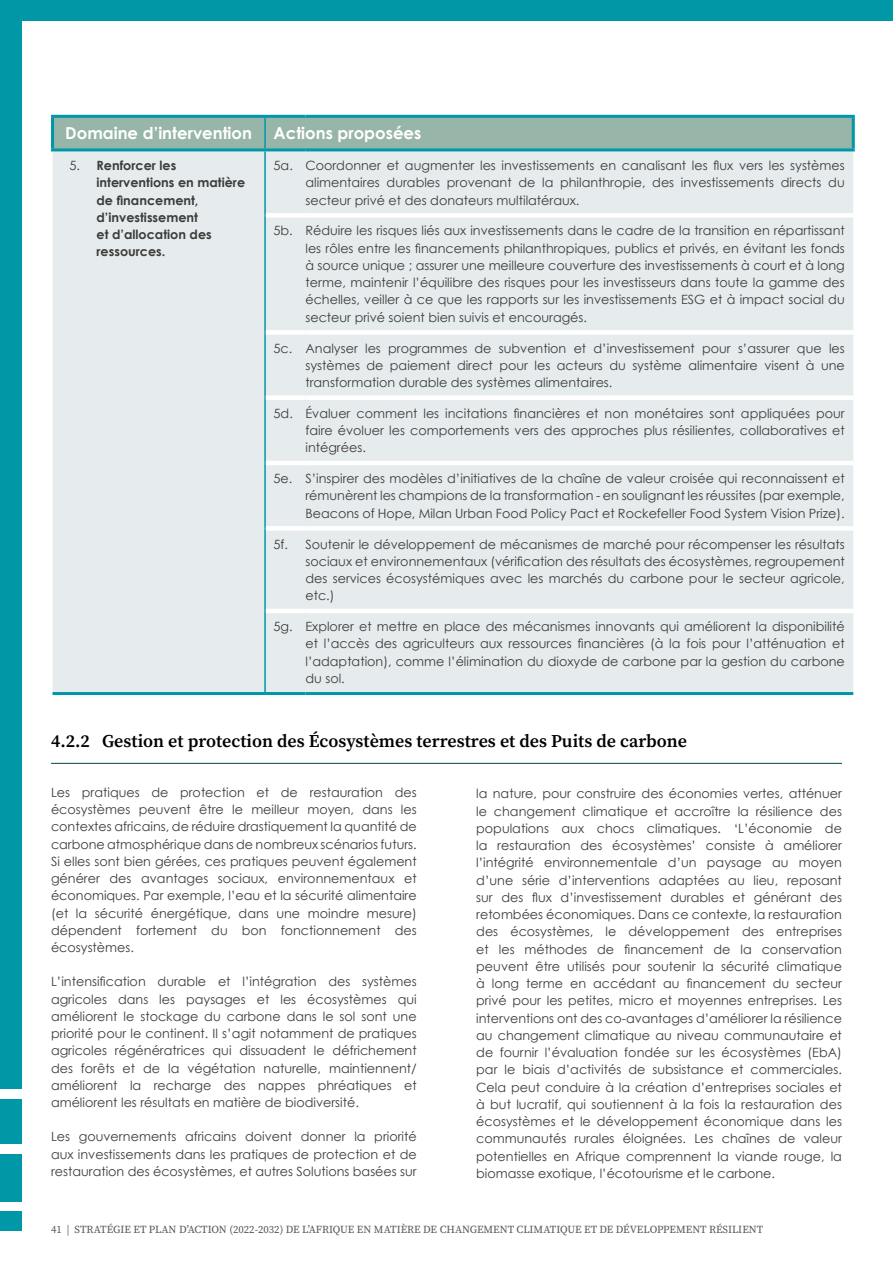
<style>
.page{position:relative;width:893px;height:1263px;background:#fff}
.page>*{position:absolute;margin:0;border:0;box-sizing:border-box;transform-origin:0 0}
.t1{font:18px "Source Serif Variable";color:#000}
.t2{font:700 16.5px "Century Gothic";color:#fff}
.t3{font:12.75px/17.2px "Century Gothic";color:#3c3c3b;text-align:justify}
.t4{font:700 12.75px/17.2px "Century Gothic";color:#3c3c3b}
.t5{font:10.8px "Source Serif Variable";color:#575756}
.s1{font-weight:400}
</style>
<div class="page">
<hr style="left:51px;top:763px;width:791px;height:1px;background:#03444a">
<div style="left:0;top:0;width:893px;height:20px;background:#0097a6"></div>
<div style="left:0;top:0;width:21px;height:1089px;background:#0097a6"></div>
<div style="left:0;top:1099px;width:21px;height:45px;background:#0097a6"></div>
<div style="left:0;top:1154px;width:21px;height:48px;background:#0097a6"></div>
<div style="left:0;top:1211px;width:21px;height:19px;background:#0097a6"></div>
<div style="left:54px;top:118px;width:798px;height:30px;background:#98b5a9"></div>
<div style="left:53px;top:151px;width:800px;height:541px;background:#e6eced"></div>
<hr style="left:53px;top:692px;width:212px;height:3px;background:#0097a6">
<hr style="left:51px;top:115px;width:214px;height:3px;background:#0097a6">
<hr style="left:51px;top:118px;width:3px;height:30px;background:#0097a6">
<hr style="left:265px;top:115px;width:40px;height:3px;background:#0097a6">
<hr style="left:305px;top:115px;width:550px;height:3px;background:#0097a6">
<hr style="left:852px;top:118px;width:3px;height:30px;background:#0097a6">
<hr style="left:51px;top:148px;width:214px;height:3px;background:#0097a6">
<hr style="left:264px;top:118px;width:2px;height:30px;background:#0097a6">
<hr style="left:265px;top:148px;width:40px;height:3px;background:#0097a6">
<hr style="left:305px;top:148px;width:550px;height:3px;background:#0097a6">
<hr style="left:264px;top:151px;width:2px;height:64px;background:#0097a6">
<hr style="left:264px;top:215px;width:2px;height:117px;background:#0097a6">
<hr style="left:264px;top:332px;width:2px;height:66px;background:#0097a6">
<hr style="left:264px;top:398px;width:2px;height:65px;background:#0097a6">
<hr style="left:264px;top:463px;width:2px;height:65px;background:#0097a6">
<hr style="left:264px;top:528px;width:2px;height:83px;background:#0097a6">
<hr style="left:264px;top:611px;width:2px;height:81px;background:#0097a6">
<div style="left:266px;top:213px;width:39px;height:5px;background:#fff"></div>
<div style="left:305px;top:213px;width:548px;height:5px;background:#fff"></div>
<div style="left:266px;top:330px;width:39px;height:5px;background:#fff"></div>
<div style="left:305px;top:330px;width:548px;height:5px;background:#fff"></div>
<div style="left:266px;top:395px;width:39px;height:5px;background:#fff"></div>
<div style="left:305px;top:395px;width:548px;height:5px;background:#fff"></div>
<hr style="left:266px;top:461px;width:39px;height:4px;background:#fff">
<hr style="left:305px;top:461px;width:548px;height:4px;background:#fff">
<div style="left:266px;top:526px;width:39px;height:5px;background:#fff"></div>
<div style="left:305px;top:526px;width:548px;height:5px;background:#fff"></div>
<hr style="left:266px;top:609px;width:39px;height:4px;background:#fff">
<hr style="left:305px;top:609px;width:548px;height:4px;background:#fff">
<hr style="left:265px;top:692px;width:40px;height:3px;background:#0097a6">
<hr style="left:305px;top:692px;width:548px;height:3px;background:#0097a6">
<p class="t2" style="left:65px;top:123px;width:188px">Domaine d’intervention</p>
<p class="t2" style="left:274px;top:123px;width:149px">Actions proposées</p>
<p class="t4" style="left:97px;top:157px;width:150px;text-indent:-27px"><span class="s1">5.</span> Renforcer les interventions en matière de financement, d’investissement<br>et d’allocation des ressources.</p>
<p class="t3" style="left:305px;top:157px;width:541px;text-indent:-32px">5a. Coordonner et augmenter les investissements en canalisant les flux vers les systèmes alimentaires durables provenant de la philanthropie, des investissements directs du secteur privé et des donateurs multilatéraux.</p>
<p class="t3" style="left:305px;top:222px;width:541px;text-indent:-32px">5b. Réduire les risques liés aux investissements dans le cadre de la transition en répartissant les rôles entre les financements philanthropiques, publics et privés, en évitant les fonds à source unique ; assurer une meilleure couverture des investissements à court et à long terme, maintenir l’équilibre des risques pour les investisseurs dans toute la gamme des échelles, veiller à ce que les rapports sur les investissements ESG et à impact social du secteur privé soient bien suivis et encouragés.</p>
<p class="t3" style="left:305px;top:339px;width:541px;text-indent:-32px">5c. Analyser les programmes de subvention et d’investissement pour s’assurer que les systèmes de paiement direct pour les acteurs du système alimentaire visent à une transformation durable des systèmes alimentaires.</p>
<p class="t3" style="left:305px;top:404px;width:541px;text-indent:-32px">5d. Évaluer comment les incitations financières et non monétaires sont appliquées pour faire évoluer les comportements vers des approches plus résilientes, collaboratives et intégrées.</p>
<p class="t3" style="left:305px;top:470px;width:541px;text-indent:-32px">5e. S’inspirer des modèles d’initiatives de la chaîne de valeur croisée qui reconnaissent et rémunèrent les champions de la transformation - en soulignant les réussites (par exemple, Beacons of Hope, Milan Urban Food Policy Pact et Rockefeller Food System Vision Prize).</p>
<p class="t3" style="left:305px;top:535px;width:541px;text-indent:-32px">5f. Soutenir le développement de mécanismes de marché pour récompenser les résultats sociaux et environnementaux (vérification des résultats des écosystèmes, regroupement des services écosystémiques avec les marchés du carbone pour le secteur agricole, etc.)</p>
<p class="t3" style="left:305px;top:618px;width:541px;text-indent:-32px">5g. Explorer et mettre en place des mécanismes innovants qui améliorent la disponibilité et l’accès des agriculteurs aux ressources financières (à la fois pour l’atténuation et l’adaptation), comme l’élimination du dioxyde de carbone par la gestion du carbone du sol.</p>
<h1 class="t1" style="left:51px;top:729px;width:638px">4.2.2 Gestion et protection des Écosystèmes terrestres et des Puits de carbone</h1>
<p class="t3" style="left:476px;top:785px;width:367px">la nature, pour construire des économies vertes, atténuer le changement climatique et accroître la résilience des populations aux chocs climatiques. ‘L’économie de la restauration des écosystèmes’ consiste à améliorer l’intégrité environnementale d’un paysage au moyen d’une série d’interventions adaptées au lieu, reposant sur des flux d’investissement durables et générant des retombées économiques. Dans ce contexte, la restauration des écosystèmes, le développement des entreprises et les méthodes de financement de la conservation peuvent être utilisés pour soutenir la sécurité climatique à long terme en accédant au financement du secteur privé pour les petites, micro et moyennes entreprises. Les interventions ont des co-avantages d’améliorer la résilience au changement climatique au niveau communautaire et de fournir l’évaluation fondée sur les écosystèmes (EbA) par le biais d’activités de subsistance et commerciales.<br>Cela peut conduire à la création d’entreprises sociales et à but lucratif, qui soutiennent à la fois la restauration des écosystèmes et le développement économique dans les communautés rurales éloignées. Les chaînes de valeur potentielles en Afrique comprennent la viande rouge, la biomasse exotique, l’écotourisme et le carbone.</p>
<p class="t3" style="left:51px;top:783px;width:367px">Les pratiques de protection et de restauration des écosystèmes peuvent être le meilleur moyen, dans les contextes africains, de réduire drastiquement la quantité de carbone atmosphérique dans de nombreux scénarios futurs.<br>Si elles sont bien gérées, ces pratiques peuvent également générer des avantages sociaux, environnementaux et économiques. Par exemple, l’eau et la sécurité alimentaire (et la sécurité énergétique, dans une moindre mesure) dépendent fortement du bon fonctionnement des écosystèmes.</p>
<p class="t3" style="left:51px;top:973px;width:367px">L’intensification durable et l’intégration des systèmes agricoles dans les paysages et les écosystèmes qui améliorent le stockage du carbone dans le sol sont une priorité pour le continent. Il s’agit notamment de pratiques agricoles régénératrices qui dissuadent le défrichement des forêts et de la végétation naturelle, maintiennent/ améliorent la recharge des nappes phréatiques et améliorent les résultats en matière de biodiversité.</p>
<p class="t3" style="left:51px;top:1128px;width:367px">Les gouvernements africains doivent donner la priorité aux investissements dans les pratiques de protection et de restauration des écosystèmes, et autres Solutions basées sur</p>
<p class="t5" style="left:51px;top:1222px;width:714px">41 | STRATÉGIE ET PLAN D’ACTION (2022-2032) DE L’AFRIQUE EN MATIÈRE DE CHANGEMENT CLIMATIQUE ET DE DÉVELOPPEMENT RÉSILIENT</p>
</div>
